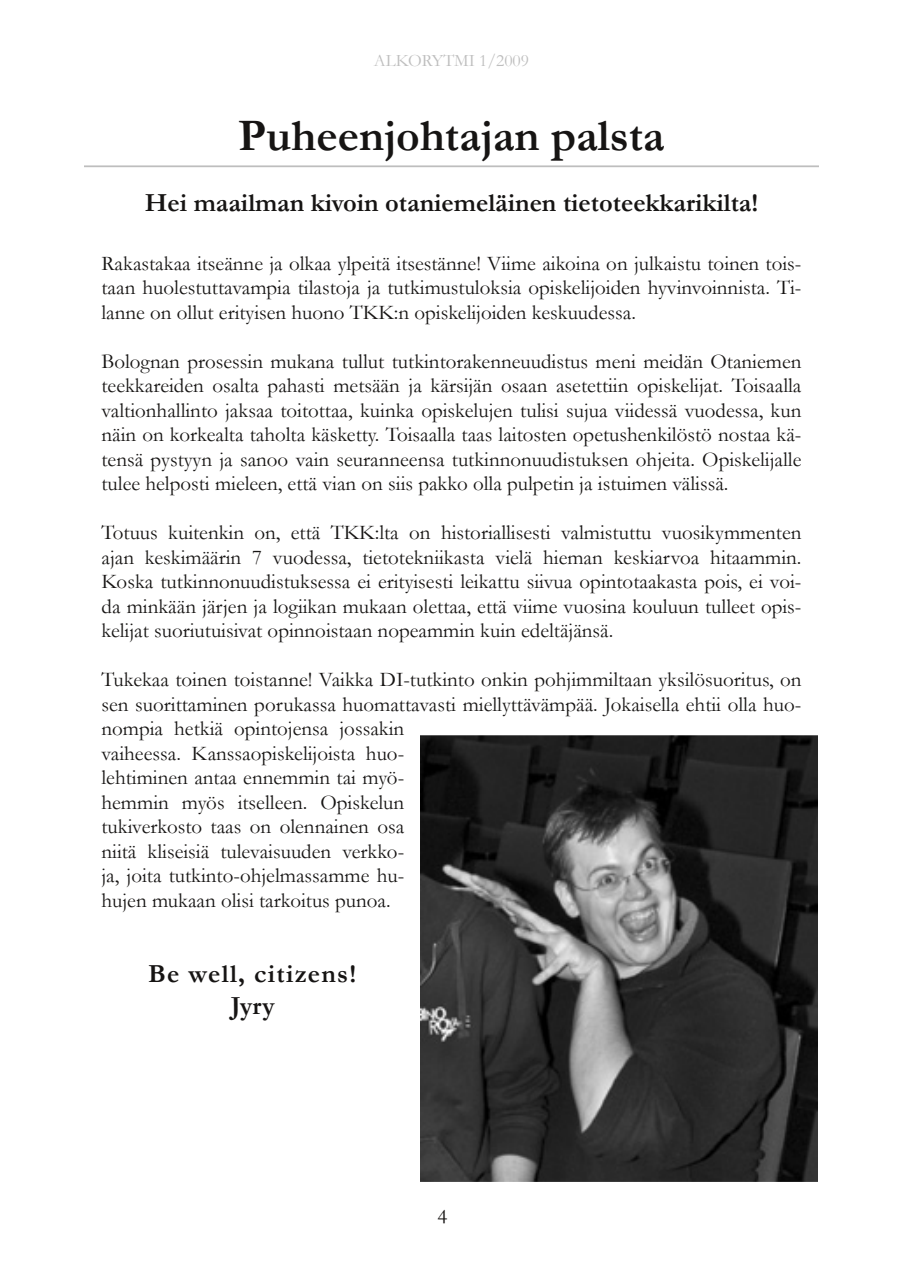
<style>
.page{position:relative;width:903px;height:1271px;background:#fff}
.page>*{position:absolute;margin:0;border:0;box-sizing:border-box;transform-origin:0 0}
.t1{font:700 45.5px "Garamond";color:#161413}
.t2{font:700 26.25px "Garamond";color:#161413}
.t3{font:700 26.25px/31.5px "Garamond";letter-spacing:.05em;color:#161413;text-align:center}
.t4{font:21px/24.5px "Garamond";color:#161413;text-align:justify}
.t5{font:17.5px "Garamond";color:#bebebe}
</style>
<div class="page">
<img style="left:420px;top:735px;width:397px;height:446px">
<hr style="left:84px;top:165px;width:735px;height:2px;background:#bebebe">
<p class="t5" style="left:374px;top:51px;width:157px">ALKORYTMI 1/2009</p>
<h1 class="t1" style="left:238px;top:111px;width:428px">Puheenjohtajan palsta</h1>
<p class="t2" style="left:145px;top:189px;width:615px">Hei maailman kivoin otaniemeläinen tietoteekkarikilta!</p>
<p class="t4" style="left:102px;top:251px;width:701px">Rakastakaa itseänne ja olkaa ylpeitä itsestänne! Viime aikoina on julkaistu toinen tois&shy;taan huolestuttavampia tilastoja ja tutkimustuloksia opiskelijoiden hyvinvoinnista. Ti&shy;lanne on ollut erityisen huono TKK:n opiskelijoiden keskuudessa.</p>
<p class="t4" style="left:102px;top:349px;width:701px">Bolognan prosessin mukana tullut tutkintorakenneuudistus meni meidän Otaniemen teekkareiden osalta pahasti metsään ja kärsijän osaan asetettiin opiskelijat. Toisaalla valtionhallinto jaksaa toitottaa, kuinka opiskelujen tulisi sujua viidessä vuodessa, kun näin on korkealta taholta käsketty. Toisaalla taas laitosten opetushenkilöstö nostaa kä&shy;tensä pystyyn ja sanoo vain seuranneensa tutkinnonuudistuksen ohjeita. Opiskelijalle tulee helposti mieleen, että vian on siis pakko olla pulpetin ja istuimen välissä.</p>
<p class="t4" style="left:102px;top:520px;width:701px">Totuus kuitenkin on, että TKK:lta on historiallisesti valmistuttu vuosikymmenten ajan keskimäärin 7 vuodessa, tietotekniikasta vielä hieman keskiarvoa hitaammin.<br>Koska tutkinnonuudistuksessa ei erityisesti leikattu siivua opintotaakasta pois, ei voi&shy;da minkään järjen ja logiikan mukaan olettaa, että viime vuosina kouluun tulleet opis&shy;kelijat suoriutuisivat opinnoistaan nopeammin kuin edeltäjänsä.</p>
<p class="t4" style="left:102px;top:667px;width:701px;text-align:left">Tukekaa toinen toistanne! Vaikka DI-tutkinto onkin pohjimmiltaan yksilösuoritus, on sen suorittaminen porukassa huomattavasti miellyttävämpää. Jokaisella ehtii olla huo&shy;nompia hetkiä opintojensa jossakin<br>vaiheessa. Kanssaopiskelijoista huo-<br>lehtiminen antaa ennemmin tai myö-<br>hemmin myös itselleen. Opiskelun<br>tukiverkosto taas on olennainen osa<br>niitä kliseisiä tulevaisuuden verkko-<br>ja, joita tutkinto-ohjelmassamme hu-<br>hujen mukaan olisi tarkoitus punoa.</p>
<p class="t3" style="left:148px;top:958px;width:210px">Be well, citizens!<br>Jyry</p>
<p class="t4" style="left:438px;top:1204px;width:11px">4</p>
</div>
